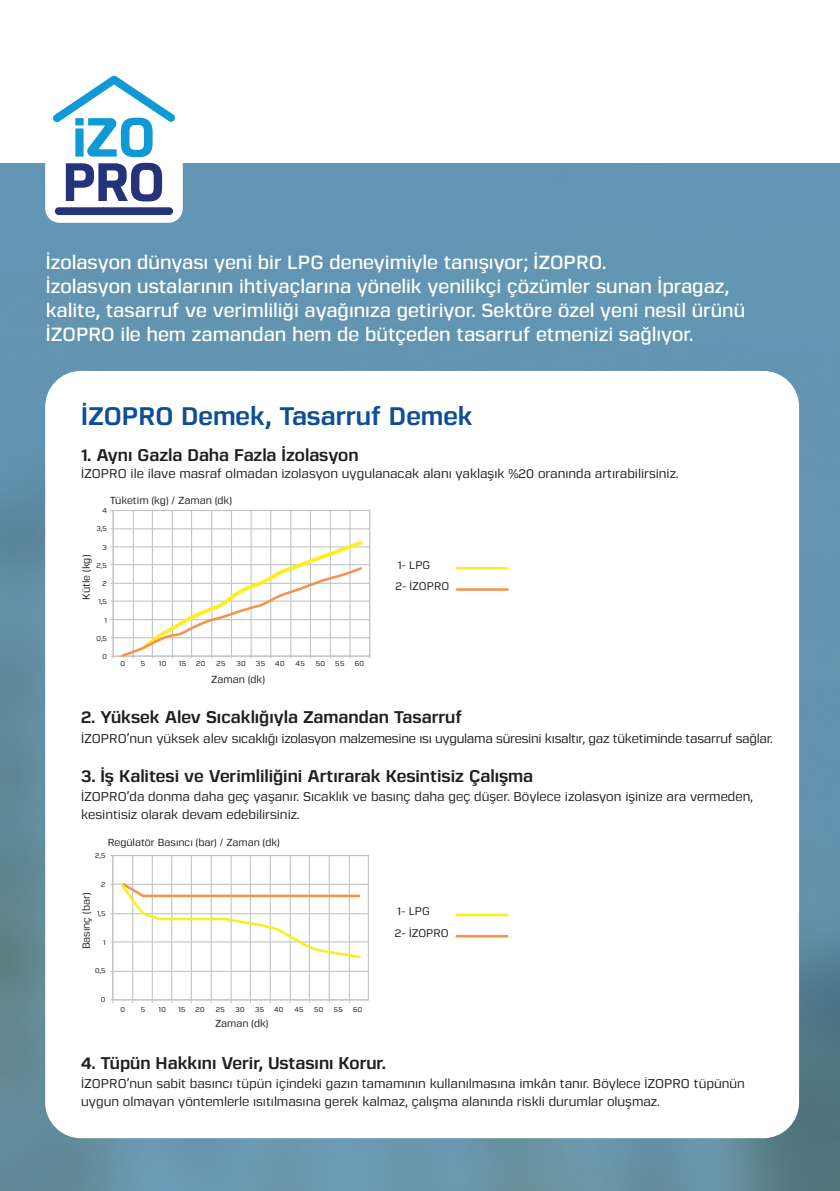
<style>
.page{position:relative;width:840px;height:1191px;background:#fff}
.page>*{position:absolute;margin:0;border:0;box-sizing:border-box;transform-origin:0 0}
.t1{font:700 25.4px "Gunar";color:#0c4e97}
.t2{font:600 19px/24px "Gunar";color:#fff}
.t3{font:700 17px "Gunar";color:#231f20}
.t4{font:500 12.6px/17.6px "Gunar";color:#231f20}
.t5{font:500 12.6px "Gunar";letter-spacing:-.02em;color:#231f20}
.t6{font:500 11px/21.2px "Gunar";color:#231f20}
.t7{font:500 10.2px "Gunar";color:#231f20}
.t8{font:500 7.2px "Gunar";letter-spacing:.05em;color:#231f20}
</style>
<div class="page">
<img style="left:0;top:163px;width:839px;height:1028px">
<div style="left:45px;top:371px;width:753px;height:767px;background:#fff;border-radius:36px"></div>
<div style="left:45px;top:68px;width:138px;height:155px;background:#fff;border-radius:14px"></div>
<svg style="left:66px;top:163px;width:96px;height:38px"></svg>
<div style="left:55px;top:207px;width:118px;height:8px;background:#26337b;border-radius:4px"></div>
<svg style="left:53px;top:75px;width:122px;height:82px"></svg>
<hr style="left:110px;top:528px;width:259px;height:1px;background:#c4c4c4">
<hr style="left:133px;top:511px;width:1px;height:147px;background:#c4c4c4">
<hr style="left:112px;top:511px;width:2px;height:147px;background:#c4c4c4">
<hr style="left:152px;top:511px;width:1px;height:147px;background:#c4c4c4">
<hr style="left:172px;top:511px;width:1px;height:147px;background:#c4c4c4">
<hr style="left:191px;top:511px;width:1px;height:147px;background:#c4c4c4">
<hr style="left:211px;top:511px;width:1px;height:147px;background:#c4c4c4">
<hr style="left:231px;top:511px;width:1px;height:147px;background:#c4c4c4">
<hr style="left:250px;top:511px;width:1px;height:147px;background:#c4c4c4">
<hr style="left:270px;top:511px;width:1px;height:147px;background:#c4c4c4">
<hr style="left:290px;top:511px;width:1px;height:147px;background:#c4c4c4">
<hr style="left:310px;top:511px;width:1px;height:147px;background:#c4c4c4">
<hr style="left:329px;top:511px;width:2px;height:147px;background:#c4c4c4">
<hr style="left:349px;top:511px;width:1px;height:147px;background:#c4c4c4">
<hr style="left:369px;top:511px;width:1px;height:147px;background:#c4c4c4">
<hr style="left:110px;top:510px;width:259px;height:1px;background:#c4c4c4">
<hr style="left:110px;top:546px;width:259px;height:1px;background:#c4c4c4">
<hr style="left:110px;top:564px;width:259px;height:1px;background:#c4c4c4">
<hr style="left:110px;top:583px;width:259px;height:1px;background:#c4c4c4">
<hr style="left:110px;top:600px;width:259px;height:1px;background:#c4c4c4">
<hr style="left:110px;top:619px;width:259px;height:1px;background:#c4c4c4">
<hr style="left:110px;top:637px;width:259px;height:1px;background:#c4c4c4">
<hr style="left:110px;top:655px;width:259px;height:1px;background:#c4c4c4">
<svg style="left:120px;top:539px;width:244px;height:119px"></svg>
<hr style="left:457px;top:567px;width:50px;height:2px;background:#fcee1d">
<hr style="left:457px;top:588px;width:50px;height:3px;background:#f6934b">
<hr style="left:456px;top:913px;width:51px;height:3px;background:#fcee1d">
<hr style="left:456px;top:935px;width:51px;height:2px;background:#f6934b">
<div style="left:112px;top:855px;width:257px;height:145px;border:1px solid #c4c4c4"></div>
<hr style="left:110px;top:855px;width:258px;height:1px;background:#c4c4c4">
<hr style="left:132px;top:855px;width:1px;height:148px;background:#c4c4c4">
<hr style="left:112px;top:855px;width:1px;height:148px;background:#c4c4c4">
<hr style="left:152px;top:855px;width:1px;height:148px;background:#c4c4c4">
<hr style="left:171px;top:855px;width:1px;height:148px;background:#c4c4c4">
<hr style="left:191px;top:855px;width:1px;height:148px;background:#c4c4c4">
<hr style="left:210px;top:855px;width:2px;height:148px;background:#c4c4c4">
<hr style="left:230px;top:855px;width:1px;height:148px;background:#c4c4c4">
<hr style="left:250px;top:855px;width:1px;height:148px;background:#c4c4c4">
<hr style="left:269px;top:855px;width:2px;height:148px;background:#c4c4c4">
<hr style="left:289px;top:855px;width:1px;height:148px;background:#c4c4c4">
<hr style="left:308px;top:855px;width:2px;height:148px;background:#c4c4c4">
<hr style="left:328px;top:855px;width:1px;height:148px;background:#c4c4c4">
<hr style="left:348px;top:855px;width:1px;height:148px;background:#c4c4c4">
<hr style="left:110px;top:883px;width:258px;height:1px;background:#c4c4c4">
<hr style="left:110px;top:913px;width:258px;height:1px;background:#c4c4c4">
<hr style="left:110px;top:941px;width:258px;height:1px;background:#c4c4c4">
<hr style="left:110px;top:970px;width:258px;height:2px;background:#c4c4c4">
<hr style="left:110px;top:999px;width:258px;height:1px;background:#c4c4c4">
<svg style="left:119px;top:880px;width:243px;height:79px"></svg>
<p class="t2" style="left:46px;top:249px;width:700px">İzolasyon dünyası yeni bir LPG deneyimiyle tanışıyor; İZOPRO.<br>İzolasyon ustalarının ihtiyaçlarına yönelik yenilikçi çözümler sunan İpragaz, kalite, tasarruf ve verimliliği ayağınıza getiriyor. Sektöre özel yeni nesil ürünü İZOPRO ile hem zamandan hem de bütçeden tasarruf etmenizi sağlıyor.</p>
<h1 class="t1" style="left:81px;top:398px;width:392px">İZOPRO Demek, Tasarruf Demek</h1>
<h3 class="t3" style="left:81px;top:442px;width:279px">1. Aynı Gazla Daha Fazla İzolasyon</h3>
<p class="t4" style="left:81px;top:464px;width:598px">İZOPRO ile ilave masraf olmadan izolasyon uygulanacak alanı yaklaşık %20 oranında artırabilirsiniz.</p>
<p class="t7" style="left:110px;top:493px;width:123px">Tüketim (kg) / Zaman (dk)</p>
<p class="t8" style="left:102px;top:506px;width:6px">4</p>
<p class="t8" style="left:96px;top:524px;width:12px">3,5</p>
<p class="t8" style="left:102px;top:542px;width:6px">3</p>
<p class="t8" style="left:97px;top:560px;width:12px">2,5</p>
<p class="t8" style="left:102px;top:579px;width:6px">2</p>
<p class="t8" style="left:98px;top:597px;width:10px">1,5</p>
<p class="t8" style="left:104px;top:615px;width:4px">1</p>
<p class="t8" style="left:97px;top:633px;width:12px">0,5</p>
<p class="t8" style="left:102px;top:652px;width:6px">0</p>
<p class="t7" style="left:79px;top:599px;width:46px;rotate:-90deg">Kütle (kg)</p>
<p class="t6" style="left:395px;top:553px;width:55px">1- LPG<br>2- İZOPRO</p>
<p class="t8" style="left:121px;top:658px;width:6px">0</p>
<p class="t8" style="left:141px;top:658px;width:6px">5</p>
<p class="t8" style="left:159px;top:658px;width:9px">10</p>
<p class="t8" style="left:179px;top:658px;width:9px">15</p>
<p class="t8" style="left:196px;top:658px;width:11px">20</p>
<p class="t8" style="left:216px;top:658px;width:11px">25</p>
<p class="t8" style="left:236px;top:658px;width:11px">30</p>
<p class="t8" style="left:256px;top:658px;width:11px">35</p>
<p class="t8" style="left:275px;top:658px;width:11px">40</p>
<p class="t8" style="left:295px;top:658px;width:11px">45</p>
<p class="t8" style="left:315px;top:658px;width:11px">50</p>
<p class="t8" style="left:335px;top:658px;width:11px">55</p>
<p class="t8" style="left:354px;top:658px;width:11px">60</p>
<p class="t7" style="left:211px;top:673px;width:55px">Zaman (dk)</p>
<h3 class="t3" style="left:81px;top:705px;width:382px">2. Yüksek Alev Sıcaklığıyla Zamandan Tasarruf</h3>
<p class="t5" style="left:81px;top:730px;width:692px">İZOPRO’nun yüksek alev sıcaklığı izolasyon malzemesine ısı uygulama süresini kısaltır, gaz tüketiminde tasarruf sağlar.</p>
<h3 class="t3" style="left:81px;top:763px;width:453px">3. İş Kalitesi ve Verimliliğini Artırarak Kesintisiz Çalışma</h3>
<p class="t4" style="left:81px;top:787px;width:672px">İZOPRO’da donma daha geç yaşanır. Sıcaklık ve basınç daha geç düşer. Böylece izolasyon işinize ara vermeden, kesintisiz olarak devam edebilirsiniz.</p>
<p class="t7" style="left:108px;top:835px;width:173px">Regülatör Basıncı (bar) / Zaman (dk)</p>
<p class="t8" style="left:95px;top:850px;width:12px">2,5</p>
<p class="t8" style="left:101px;top:879px;width:6px">2</p>
<p class="t8" style="left:97px;top:908px;width:10px">1,5</p>
<p class="t8" style="left:103px;top:937px;width:4px">1</p>
<p class="t8" style="left:95px;top:966px;width:12px">0,5</p>
<p class="t8" style="left:101px;top:994px;width:6px">0</p>
<p class="t7" style="left:79px;top:949px;width:58px;rotate:-90deg">Basınç (bar)</p>
<p class="t8" style="left:120px;top:1005px;width:6px">0</p>
<p class="t8" style="left:141px;top:1005px;width:6px">5</p>
<p class="t8" style="left:158px;top:1005px;width:9px">10</p>
<p class="t8" style="left:178px;top:1005px;width:9px">15</p>
<p class="t8" style="left:195px;top:1005px;width:11px">20</p>
<p class="t8" style="left:216px;top:1005px;width:11px">25</p>
<p class="t8" style="left:235px;top:1005px;width:11px">30</p>
<p class="t8" style="left:255px;top:1005px;width:11px">35</p>
<p class="t8" style="left:274px;top:1005px;width:11px">40</p>
<p class="t8" style="left:294px;top:1005px;width:11px">45</p>
<p class="t8" style="left:314px;top:1005px;width:11px">50</p>
<p class="t8" style="left:333px;top:1005px;width:11px">55</p>
<p class="t8" style="left:353px;top:1005px;width:11px">60</p>
<p class="t7" style="left:215px;top:1016px;width:55px">Zaman (dk)</p>
<p class="t6" style="left:394px;top:900px;width:55px">1- LPG<br>2- İZOPRO</p>
<h3 class="t3" style="left:81px;top:1050px;width:306px">4. Tüpün Hakkını Verir, Ustasını Korur.</h3>
<p class="t4" style="left:81px;top:1074px;width:664px">İZOPRO’nun sabit basıncı tüpün içindeki gazın tamamının kullanılmasına imkân tanır. Böylece İZOPRO tüpünün uygun olmayan yöntemlerle ısıtılmasına gerek kalmaz, çalışma alanında riskli durumlar oluşmaz.</p>
</div>
